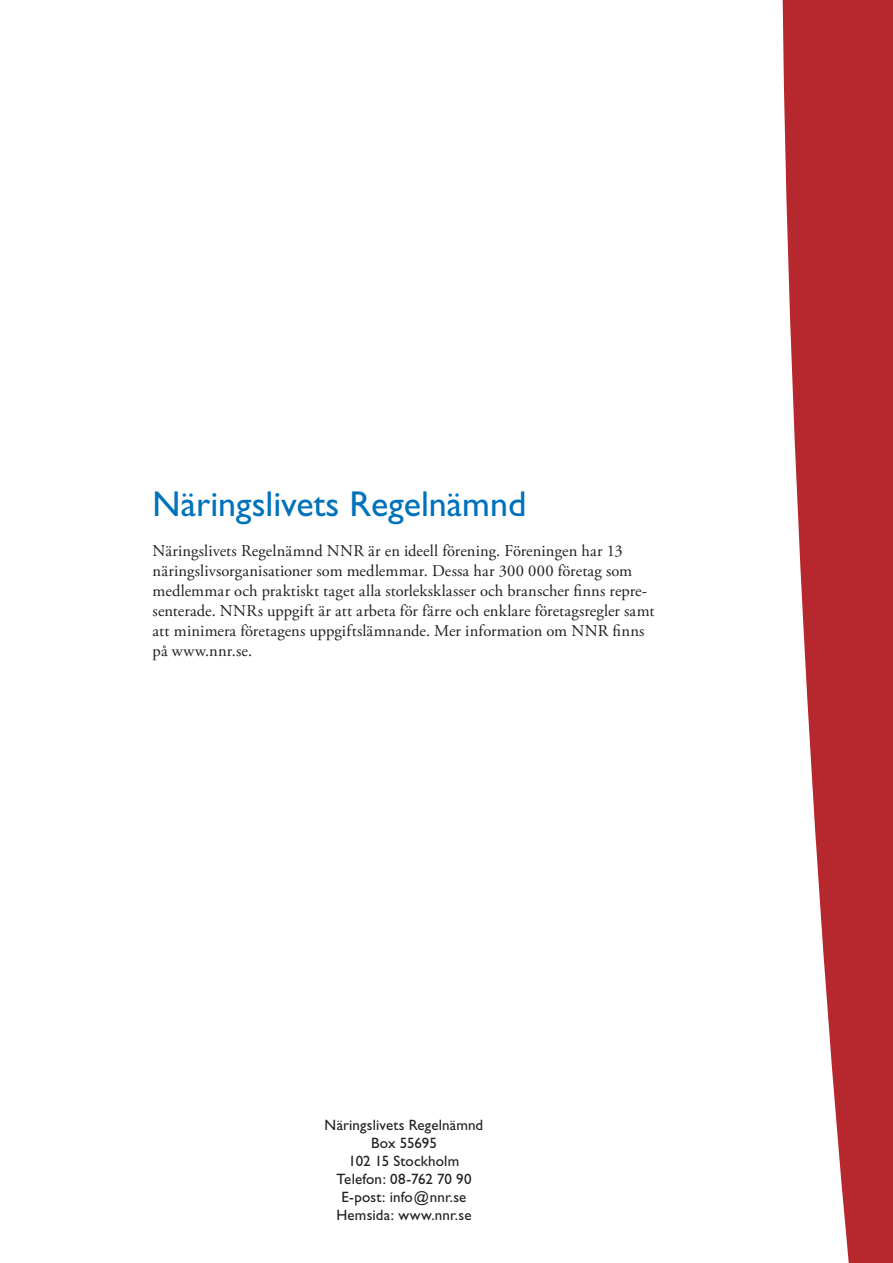
<style>
.page{position:relative;width:893px;height:1263px;background:#fff}
.page>*{position:absolute;margin:0;border:0;box-sizing:border-box;transform-origin:0 0}
.t1{font:36px "Gill Sans";color:#0072bc}
.t2{font:16.5px/20px "Adobe Garamond Pro";letter-spacing:.005em;color:#231f20}
.t3{font:15px/18px "Gill Sans";letter-spacing:.01em;color:#231f20;text-align:center}
</style>
<div class="page">
<svg style="left:782px;top:0;width:111px;height:1263px;fill:#b7282e"></svg>
<h1 class="t1" style="left:153px;top:484px;width:375px">Näringslivets Regelnämnd</h1>
<p class="t2" style="left:153px;top:542px;width:503px">Näringslivets Regelnämnd NNR är en ideell förening. Föreningen har 13 näringslivsorganisationer som medlemmar. Dessa har 300 000 företag som medlemmar och praktiskt taget alla storleksklasser och branscher finns repre&shy;senterade. NNRs uppgift är att arbeta för färre och enklare företagsregler samt att minimera företagens uppgiftslämnande. Mer information om NNR finns på www.nnr.se.</p>
<p class="t3" style="left:325px;top:1116px;width:160px">Näringslivets Regelnämnd<br>Box 55695<br>102 15 Stockholm<br>Telefon: 08-762 70 90<br>E-post: info@nnr.se<br>Hemsida: www.nnr.se</p>
</div>
